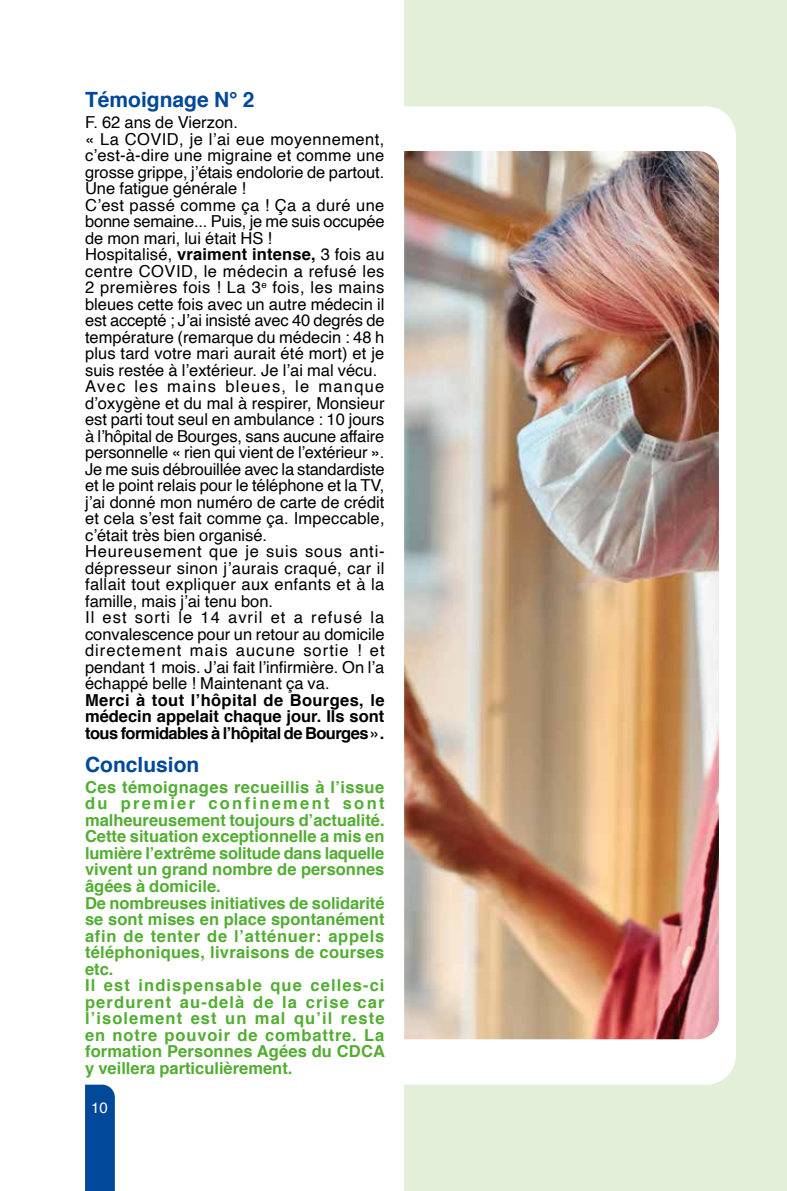
<style>
.page{position:relative;width:787px;height:1191px;background:#fff}
.page>*{position:absolute;margin:0;border:0;box-sizing:border-box;transform-origin:0 0}
.t1{font:700 21px "Helvetica";color:#00489a}
.t2{font:16.5px/16.5px "Helvetica";color:#000}
.t3{font:700 16.5px/16.5px "Helvetica";letter-spacing:.01em;color:#52ae32}
.t4{font:700 16.5px/16.5px "Helvetica";letter-spacing:-.035em;color:#000;text-align:justify}
.t5{font:15px "Helvetica";color:#fff}
.s1{font-weight:700}
</style>
<div class="page">
<div style="left:404px;top:0;width:383px;height:1191px;background:#e4efda"></div>
<div style="left:404px;top:106px;width:332px;height:978px;background:#fff"></div>
<svg style="left:85px;top:1084px;width:30px;height:107px;background:#064c9c"></svg>
<img style="left:404px;top:151px;width:315px;height:888px">
<p class="t1" style="left:85px;top:83px;width:171px">Témoignage N° 2</p>
<p class="t2" style="left:85px;top:115px;width:301px">F. 62 ans de Vierzon.<br>« La COVID, je l’ai eue moyennement, c’est-à-dire une migraine et comme une grosse grippe, j’étais endolorie de partout.<br>Une fatigue générale !<br>C’est passé comme ça ! Ça a duré une bonne semaine... Puis, je me suis occupée de mon mari, lui était HS !<br>Hospitalisé, <span class="s1">vraiment intense,</span> 3 fois au centre COVID, le médecin a refusé les 2 premières fois ! La 3<sup>e</sup> fois, les mains bleues cette fois avec un autre médecin il est accepté ; J’ai insisté avec 40 degrés de température (remarque du médecin : 48 h plus tard votre mari aurait été mort) et je suis restée à l’extérieur. Je l’ai mal vécu.<br>Avec les mains bleues, le manque d’oxygène et du mal à respirer, Monsieur est parti tout seul en ambulance : 10 jours à l’hôpital de Bourges, sans aucune affaire personnelle « rien qui vient de l’extérieur ».<br>Je me suis débrouillée avec la standardiste et le point relais pour le téléphone et la TV, j’ai donné mon numéro de carte de crédit et cela s’est fait comme ça. Impeccable, c’était très bien organisé.<br>Heureusement que je suis sous anti&shy;dépresseur sinon j’aurais craqué, car il fallait tout expliquer aux enfants et à la famille, mais j’ai tenu bon.<br>Il est sorti le 14 avril et a refusé la convalescence pour un retour au domicile directement mais aucune sortie ! et pendant 1 mois. J’ai fait l’infirmière. On l’a échappé belle ! Maintenant ça va.</p>
<p class="t4" style="left:85px;top:692px;width:301px">Merci à tout l’hôpital de Bourges, le médecin appelait chaque jour. Ils sont tous formidables à l’hôpital de Bourges ».</p>
<p class="t1" style="left:85px;top:747px;width:116px">Conclusion</p>
<p class="t3" style="left:85px;top:779px;width:301px">Ces témoignages recueillis à l’issue du premier confinement sont malheureusement toujours d’actualité.<br>Cette situation exceptionnelle a mis en lumière l’extrême solitude dans laquelle vivent un grand nombre de personnes âgées à domicile.<br>De nombreuses initiatives de solidarité se sont mises en place spontanément afin de tenter de l’atténuer: appels téléphoniques, livraisons de courses etc.<br>Il est indispensable que celles-ci perdurent au-delà de la crise car l’isolement est un mal qu’il reste en notre pouvoir de combattre. La formation Personnes Agées du CDCA y veillera particulièrement.</p>
<p class="t5" style="left:91px;top:1096px;width:18px">10</p>
</div>
